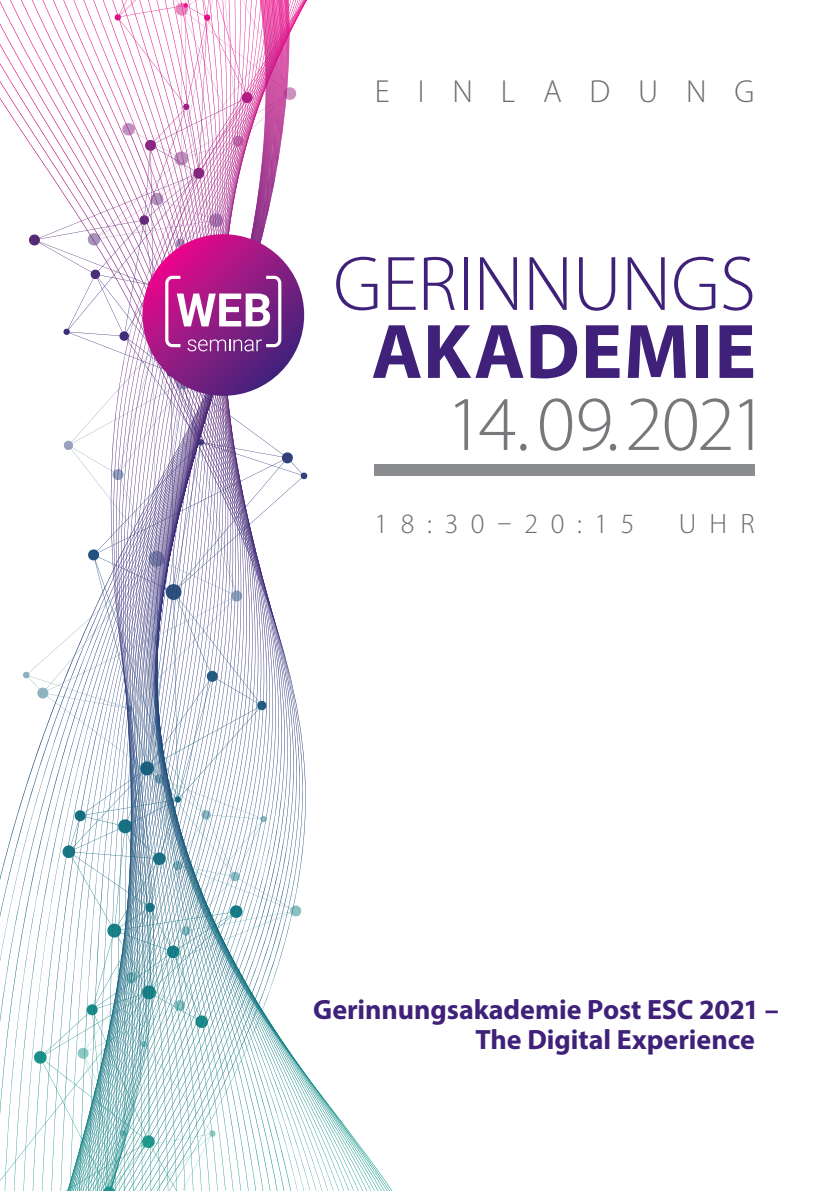
<style>
.page{position:relative;width:840px;height:1191px;background:#fff}
.page>*{position:absolute;margin:0;border:0;box-sizing:border-box;transform-origin:0 0}
.t1{font:300 78px "Myriad Pro";letter-spacing:-.005em;color:#40217a}
.t2{font:300 78px "Myriad Pro";letter-spacing:-.04em;color:#76787b}
.t3{font:700 78px "Myriad Pro";letter-spacing:.015em;color:#40217a}
.t4{font:300 32px "Myriad Pro";letter-spacing:.87em;color:#6c6d70}
.t5{font:700 28px/30px "Myriad Pro";letter-spacing:-.005em;color:#40217a}
.t6{font:300 28px "Myriad Pro";letter-spacing:.45em;color:#6c6d70}
</style>
<div class="page">
<svg style="left:297px;top:0;width:7px;height:1191px"></svg>
<svg style="left:291px;top:0;width:6px;height:1189px"></svg>
<svg style="left:5px;top:1114px;width:283px;height:77px"></svg>
<svg style="left:0;top:1022px;width:288px;height:92px"></svg>
<svg style="left:0;top:961px;width:280px;height:61px"></svg>
<svg style="left:0;top:917px;width:289px;height:44px"></svg>
<svg style="left:0;top:880px;width:290px;height:37px"></svg>
<svg style="left:0;top:0;width:290px;height:880px"></svg>
<svg style="left:142px;top:234px;width:162px;height:162px;background:#911a83"></svg>
<svg style="left:163px;top:274px;width:120px;height:77px"></svg>
<div style="left:374px;top:464px;width:380px;height:12px;background:#8a8c8f"></div>
<p class="t4" style="left:374px;top:74px;width:381px">EINLADUNG</p>
<h1 class="t1" style="left:333px;top:241px;width:424px">GERINNUNGS</h1>
<h1 class="t3" style="left:371px;top:301px;width:386px">AKADEMIE</h1>
<h1 class="t2" style="left:445px;top:381px;width:324px">14.09.2021</h1>
<p class="t6" style="left:374px;top:508px;width:261px">18:30–20:15</p>
<p class="t6" style="left:678px;top:508px;width:77px">UHR</p>
<p class="t5" style="left:475px;top:993px;width:305px;text-indent:-162px">Gerinnungsakademie Post ESC 2021 –<br>The Digital Experience</p>
</div>
